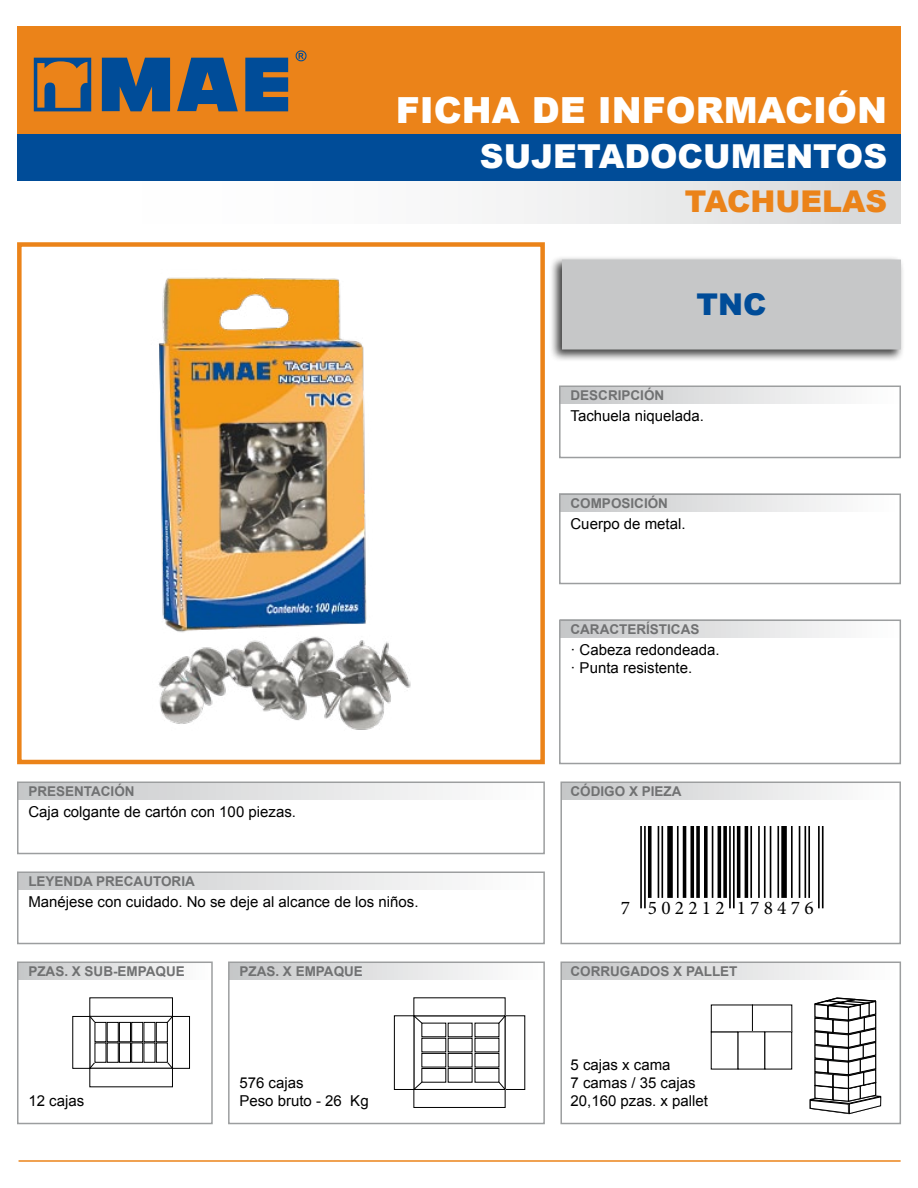
<style>
.page{position:relative;width:918px;height:1188px;background:#fff}
.page>*{position:absolute;margin:0;border:0;box-sizing:border-box;transform-origin:0 0}
.t1{font:900 36px "Arial";color:#fff}
.t2{font:900 33px "Arial";color:#fff}
.t3{font:900 30px "Arial";color:#eb8319}
.t4{font:900 30px "Arial";color:#004c98}
.t5{font:19.35px "Minion Pro";letter-spacing:.22em;color:#000}
.t6{font:15px/18px "Arial";color:#000}
.t7{font:700 13.5px "Arial";color:#707172}
</style>
<div class="page">
<div style="left:229px;top:963px;width:314px;height:17px;background:linear-gradient(to right,#c6c7c9,#fff)"></div>
<div style="left:562px;top:963px;width:338px;height:17px;background:linear-gradient(to right,#c6c7c9,#fff)"></div>
<div style="left:561px;top:783px;width:338px;height:17px;background:linear-gradient(to right,#c6c7c9,#fff)"></div>
<div style="left:17px;top:170px;width:884px;height:54px;background:linear-gradient(to right,#fff,#dddedf)"></div>
<div style="left:17px;top:116px;width:884px;height:65px;background:#004c98"></div>
<div style="left:17px;top:26px;width:884px;height:108px;background:#eb8319"></div>
<hr style="left:19px;top:1160px;width:882px;height:2px;background:#eb8319">
<div style="left:17px;top:242px;width:528px;height:522px;border:4px solid #eb8319"></div>
<div style="left:549px;top:256px;width:356px;height:106px;background:#000;opacity:.75"></div>
<div style="left:562px;top:260px;width:339px;height:90px;background:#c6c7c8"></div>
<div style="left:560px;top:386px;width:340px;height:18px;background:linear-gradient(to right,#c6c7c9,#fff)"></div>
<div style="left:560px;top:494px;width:340px;height:18px;background:linear-gradient(to right,#c6c7c9,#fff)"></div>
<div style="left:560px;top:620px;width:340px;height:18px;background:linear-gradient(to right,#c6c7c8,#fff)"></div>
<div style="left:559px;top:620px;width:342px;height:144px;border:2px solid #9c9e9f"></div>
<div style="left:18px;top:783px;width:526px;height:17px;background:linear-gradient(to right,#c6c7c9,#fff)"></div>
<div style="left:559px;top:386px;width:342px;height:72px;border:2px solid #9c9e9f"></div>
<div style="left:559px;top:494px;width:342px;height:90px;border:2px solid #9c9e9f"></div>
<div style="left:17px;top:782px;width:528px;height:72px;border:2px solid #9c9e9f"></div>
<svg style="left:102px;top:58px;width:68px;height:53px;background:#215385"></svg>
<svg style="left:177px;top:58px;width:61px;height:53px"></svg>
<svg style="left:245px;top:58px;width:43px;height:53px;background:#1c5288"></svg>
<svg style="left:34px;top:58px;width:57px;height:53px"></svg>
<svg style="left:296px;top:50px;width:11px;height:11px"></svg>
<div style="left:18px;top:873px;width:526px;height:16px;background:linear-gradient(to right,#c6c7c9,#fff)"></div>
<div style="left:17px;top:871px;width:528px;height:73px;border:2px solid #9c9e9f"></div>
<div style="left:18px;top:963px;width:193px;height:17px;background:linear-gradient(to right,#c6c7c9,#fff)"></div>
<div style="left:228px;top:962px;width:317px;height:162px;border:2px solid #9c9e9f"></div>
<div style="left:560px;top:782px;width:341px;height:162px;border:2px solid #9c9e9f"></div>
<div style="left:560px;top:962px;width:341px;height:162px;border:2px solid #9c9e9f"></div>
<div style="left:17px;top:962px;width:196px;height:162px;border:2px solid #9c9e9f"></div>
<hr style="left:640px;top:827px;width:2px;height:81px;background:#000">
<hr style="left:644px;top:827px;width:2px;height:81px;background:#000">
<svg style="left:648px;top:827px;width:4px;height:71px"></svg>
<hr style="left:658px;top:827px;width:1px;height:71px;background:#000">
<hr style="left:661px;top:827px;width:2px;height:71px;background:#000">
<div style="left:667px;top:827px;width:6px;height:71px;background:#000"></div>
<hr style="left:677px;top:827px;width:2px;height:71px;background:#000">
<hr style="left:683px;top:827px;width:3px;height:71px;background:#000">
<svg style="left:690px;top:827px;width:4px;height:71px"></svg>
<svg style="left:696px;top:827px;width:4px;height:71px"></svg>
<svg style="left:704px;top:827px;width:4px;height:71px"></svg>
<hr style="left:712px;top:827px;width:1px;height:71px;background:#000">
<hr style="left:718px;top:827px;width:3px;height:71px;background:#000">
<svg style="left:723px;top:827px;width:4px;height:71px"></svg>
<hr style="left:729px;top:827px;width:2px;height:81px;background:#000">
<hr style="left:733px;top:827px;width:2px;height:81px;background:#000">
<hr style="left:737px;top:827px;width:3px;height:71px;background:#000">
<hr style="left:745px;top:827px;width:3px;height:71px;background:#000">
<hr style="left:750px;top:827px;width:2px;height:71px;background:#000">
<hr style="left:758px;top:827px;width:2px;height:71px;background:#000">
<hr style="left:764px;top:827px;width:2px;height:71px;background:#000">
<hr style="left:770px;top:827px;width:1px;height:71px;background:#000">
<hr style="left:777px;top:827px;width:2px;height:71px;background:#000">
<div style="left:781px;top:827px;width:6px;height:71px;background:#000"></div>
<hr style="left:791px;top:827px;width:2px;height:71px;background:#000">
<hr style="left:799px;top:827px;width:1px;height:71px;background:#000">
<hr style="left:805px;top:827px;width:1px;height:71px;background:#000">
<hr style="left:808px;top:827px;width:2px;height:71px;background:#000">
<hr style="left:818px;top:827px;width:2px;height:81px;background:#000">
<hr style="left:822px;top:827px;width:2px;height:81px;background:#000">
<svg style="left:94px;top:1021px;width:74px;height:42px"></svg>
<svg style="left:90px;top:1062px;width:6px;height:6px"></svg>
<svg style="left:90px;top:1017px;width:6px;height:6px"></svg>
<svg style="left:167px;top:1017px;width:5px;height:6px"></svg>
<svg style="left:167px;top:1062px;width:5px;height:6px"></svg>
<div style="left:90px;top:998px;width:83px;height:19px;border:1px solid #000"></div>
<div style="left:90px;top:1068px;width:83px;height:19px;border:1px solid #000"></div>
<div style="left:172px;top:1016px;width:18px;height:53px;border:1px solid #000"></div>
<div style="left:107px;top:1043px;width:11px;height:19px;background:#fff"></div>
<div style="left:107px;top:1043px;width:12px;height:20px;border:1px solid #000"></div>
<div style="left:95px;top:1043px;width:11px;height:19px;background:#fff"></div>
<div style="left:119px;top:1043px;width:12px;height:19px;background:#fff"></div>
<div style="left:119px;top:1043px;width:12px;height:20px;border:1px solid #000"></div>
<div style="left:132px;top:1043px;width:11px;height:19px;background:#fff"></div>
<div style="left:131px;top:1043px;width:12px;height:20px;border:1px solid #000"></div>
<div style="left:144px;top:1043px;width:11px;height:19px;background:#fff"></div>
<div style="left:107px;top:1022px;width:11px;height:20px;background:#fff"></div>
<div style="left:107px;top:1022px;width:12px;height:20px;border:1px solid #000"></div>
<div style="left:95px;top:1022px;width:11px;height:20px;background:#fff"></div>
<div style="left:119px;top:1022px;width:12px;height:20px;background:#fff"></div>
<div style="left:119px;top:1022px;width:12px;height:20px;border:1px solid #000"></div>
<div style="left:132px;top:1022px;width:11px;height:20px;background:#fff"></div>
<div style="left:131px;top:1022px;width:12px;height:20px;border:1px solid #000"></div>
<div style="left:144px;top:1022px;width:11px;height:20px;background:#fff"></div>
<div style="left:156px;top:1043px;width:11px;height:19px;background:#fff"></div>
<div style="left:156px;top:1043px;width:12px;height:20px;border:1px solid #000"></div>
<div style="left:156px;top:1022px;width:11px;height:20px;background:#fff"></div>
<div style="left:156px;top:1022px;width:12px;height:20px;border:1px solid #000"></div>
<div style="left:764px;top:1031px;width:28px;height:39px;border:1px solid #000"></div>
<svg style="left:809px;top:997px;width:73px;height:118px"></svg>
<img style="left:158px;top:277px;width:253px;height:453px">
<svg style="left:421px;top:1022px;width:79px;height:61px"></svg>
<svg style="left:414px;top:1016px;width:9px;height:8px"></svg>
<svg style="left:498px;top:1016px;width:7px;height:8px"></svg>
<svg style="left:498px;top:1081px;width:7px;height:8px"></svg>
<svg style="left:414px;top:1081px;width:9px;height:8px"></svg>
<div style="left:394px;top:1015px;width:20px;height:75px;border:1px solid #000"></div>
<div style="left:414px;top:1089px;width:91px;height:19px;border:1px solid #000"></div>
<div style="left:422px;top:1023px;width:24px;height:14px;background:#fff"></div>
<div style="left:422px;top:1038px;width:24px;height:14px;background:#fff"></div>
<div style="left:422px;top:1053px;width:24px;height:14px;background:#fff"></div>
<div style="left:422px;top:1053px;width:24px;height:14px;border:1px solid #000"></div>
<div style="left:422px;top:1069px;width:24px;height:13px;background:#fff"></div>
<div style="left:422px;top:1068px;width:24px;height:15px;border:1px solid #000"></div>
<div style="left:448px;top:1023px;width:24px;height:14px;background:#fff"></div>
<div style="left:448px;top:1038px;width:24px;height:14px;background:#fff"></div>
<div style="left:448px;top:1053px;width:24px;height:14px;background:#fff"></div>
<div style="left:448px;top:1053px;width:24px;height:14px;border:1px solid #000"></div>
<div style="left:448px;top:1069px;width:24px;height:13px;background:#fff"></div>
<div style="left:448px;top:1068px;width:24px;height:15px;border:1px solid #000"></div>
<div style="left:475px;top:1023px;width:24px;height:14px;background:#fff"></div>
<div style="left:475px;top:1038px;width:24px;height:14px;background:#fff"></div>
<div style="left:475px;top:1053px;width:24px;height:14px;background:#fff"></div>
<div style="left:475px;top:1053px;width:24px;height:14px;border:1px solid #000"></div>
<div style="left:475px;top:1069px;width:24px;height:13px;background:#fff"></div>
<div style="left:475px;top:1068px;width:24px;height:15px;border:1px solid #000"></div>
<h1 class="t1" style="left:396px;top:84px;width:493px">FICHA DE INFORMACIÓN</h1>
<h2 class="t2" style="left:480px;top:132px;width:409px">SUJETADOCUMENTOS</h2>
<h3 class="t3" style="left:685px;top:180px;width:204px">TACHUELAS</h3>
<h3 class="t4" style="left:696px;top:282px;width:71px">TNC</h3>
<p class="t7" style="left:571px;top:387px;width:95px">DESCRIPCIÓN</p>
<p class="t6" style="left:571px;top:407px;width:135px">Tachuela niquelada.</p>
<p class="t7" style="left:571px;top:495px;width:99px">COMPOSICIÓN</p>
<p class="t6" style="left:571px;top:515px;width:117px">Cuerpo de metal.</p>
<p class="t7" style="left:571px;top:621px;width:130px">CARACTERÍSTICAS</p>
<p class="t7" style="left:28px;top:783px;width:108px">PRESENTACIÓN</p>
<p class="t6" style="left:28px;top:803px;width:269px">Caja colgante de cartón con 100 piezas.</p>
<p class="t7" style="left:28px;top:873px;width:168px">LEYENDA PRECAUTORIA</p>
<p class="t6" style="left:28px;top:893px;width:392px">Manéjese con cuidado. No se deje al alcance de los niños.</p>
<p class="t6" style="left:571px;top:641px;width:151px">· Cabeza redondeada. · Punta resistente.</p>
<p class="t7" style="left:571px;top:783px;width:113px">CÓDIGO X PIEZA</p>
<p class="t5" style="left:621px;top:895px;width:194px">7 502212 178476</p>
<p class="t7" style="left:28px;top:963px;width:158px">PZAS. X SUB-EMPAQUE</p>
<p class="t7" style="left:239px;top:963px;width:125px">PZAS. X EMPAQUE</p>
<p class="t7" style="left:571px;top:963px;width:169px">CORRUGADOS X PALLET</p>
<p class="t6" style="left:239px;top:1073px;width:66px">576 cajas</p>
<p class="t6" style="left:28px;top:1091px;width:57px">12 cajas</p>
<p class="t6" style="left:239px;top:1091px;width:131px">Peso bruto - 26 Kg</p>
<p class="t6" style="left:571px;top:1056px;width:139px">5 cajas x cama<br>7 camas / 35 cajas<br>20,160 pzas. x pallet</p>
</div>
